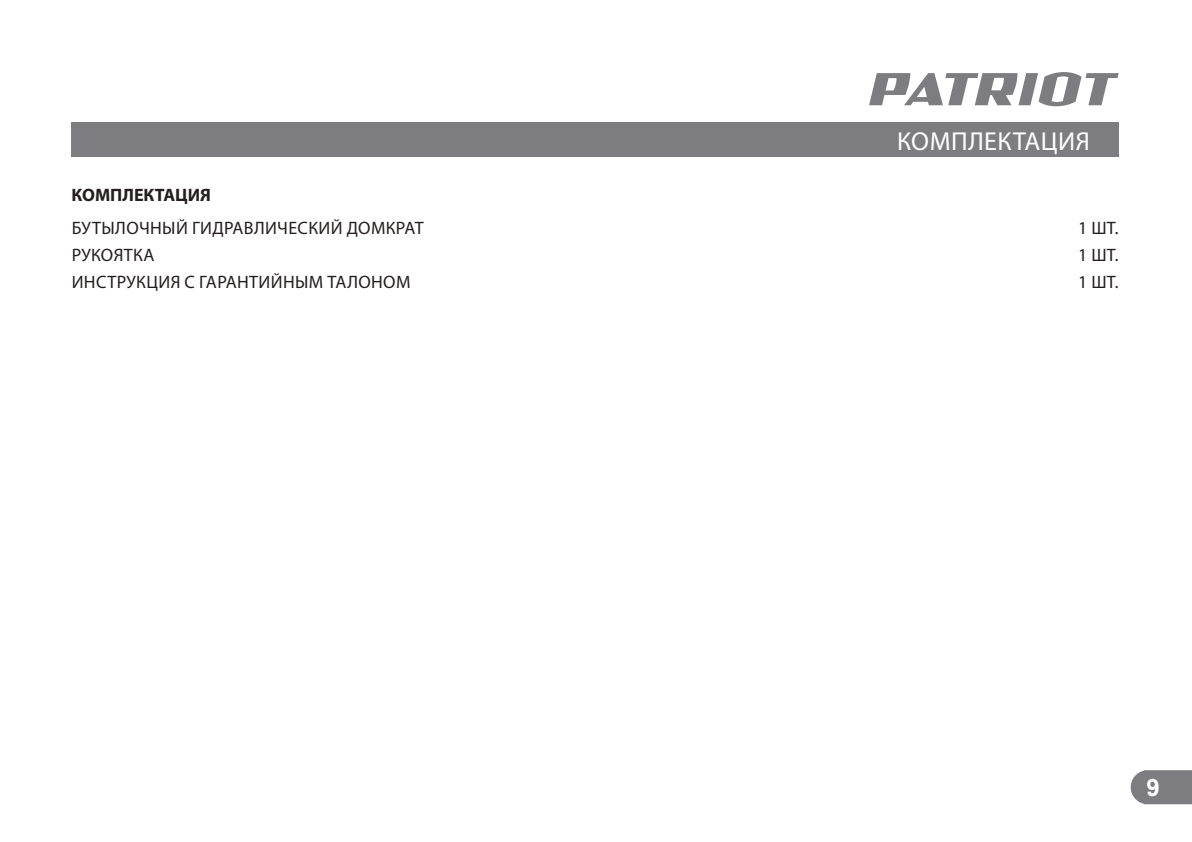
<style>
.page{position:relative;width:1192px;height:842px;background:#fff}
.page>*{position:absolute;margin:0;border:0;box-sizing:border-box;transform-origin:0 0}
.t1{font:26px "Myriad Pro";letter-spacing:.02em;color:#fff}
.t2{font:700 24px "Arial";color:#fff}
.t3{font:18px "Myriad Pro";letter-spacing:.02em;color:#241f1f}
.t4{font:700 18px "Myriad Pro";color:#241f1f}
</style>
<div class="page">
<svg style="left:1130px;top:770px;width:61px;height:33px;background:#868587"></svg>
<svg style="left:869px;top:72px;width:249px;height:34px"></svg>
<div style="left:72px;top:123px;width:1046px;height:34px;background:#7d7c7e"></div>
<h1 class="t1" style="left:897px;top:125px;width:194px">КОМПЛЕКТАЦИЯ</h1>
<p class="t4" style="left:72px;top:184px;width:141px">КОМПЛЕКТАЦИЯ</p>
<p class="t3" style="left:72px;top:216px;width:354px">БУТЫЛОЧНЫЙ ГИДРАВЛИЧЕСКИЙ ДОМКРАТ</p>
<p class="t3" style="left:1078px;top:216px;width:42px">1 ШТ.</p>
<p class="t3" style="left:72px;top:244px;width:84px">РУКОЯТКА</p>
<p class="t3" style="left:1078px;top:244px;width:42px">1 ШТ.</p>
<p class="t3" style="left:72px;top:271px;width:340px">ИНСТРУКЦИЯ С ГАРАНТИЙНЫМ ТАЛОНОМ</p>
<p class="t3" style="left:1078px;top:271px;width:42px">1 ШТ.</p>
<h2 class="t2" style="left:1146px;top:771px;width:15px">9</h2>
</div>
